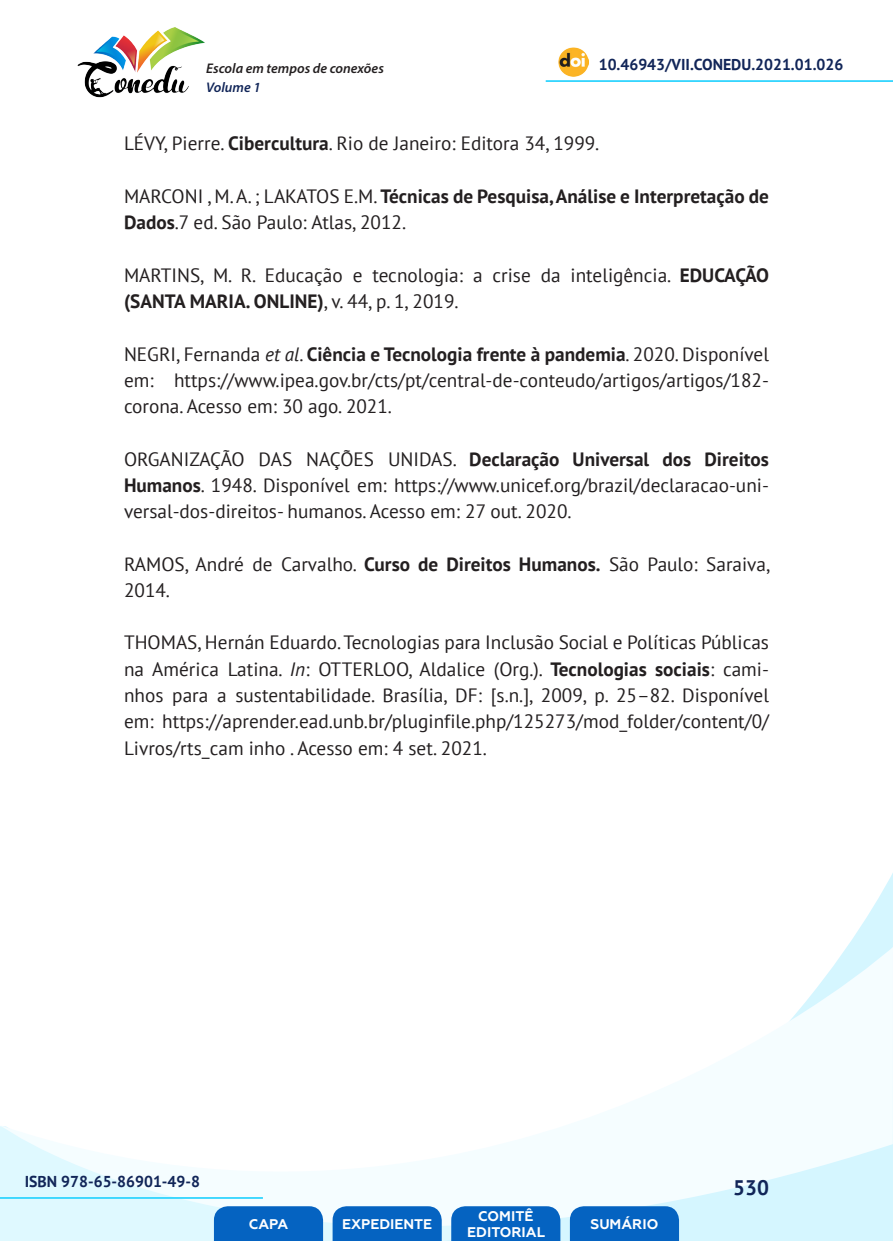
<style>
.page{position:relative;width:893px;height:1241px;background:#fff}
.page>*{position:absolute;margin:0;border:0;box-sizing:border-box;transform-origin:0 0}
.t1{font:700 21px "PT Sans";color:#112558}
._17_REFERENCIAS{font:19.25px/26.2px "PT Sans";color:#231f20}
.t2{font:700 15.75px "PT Sans";color:#112558}
.t3{font:700 14px/16.8px "Geometria";color:#fff;text-align:center}
.t4{font:italic 600 14px "Myriad Pro";color:#231f20}
.t5{font:italic 600 14px "Myriad Pro";color:#112558}
.s1{font-weight:700}
.s2{font-style:italic}
</style>
<div class="page">
<svg style="left:848px;top:873px;width:45px;height:73px"></svg>
<svg style="left:0;top:946px;width:893px;height:294px"></svg>
<hr style="left:0;top:1196px;width:263px;height:2px;background:#2dd4fe">
<hr style="left:546px;top:80px;width:347px;height:2px;background:#2dd4fe">
<img style="left:559px;top:47px;width:30px;height:30px">
<img style="left:77px;top:27px;width:128px;height:71px">
<svg style="left:214px;top:1205px;width:109px;height:35px;background:#126bc4"></svg>
<svg style="left:333px;top:1205px;width:109px;height:35px;background:#126bc4"></svg>
<svg style="left:451px;top:1205px;width:109px;height:35px;background:#126bc4"></svg>
<svg style="left:570px;top:1205px;width:109px;height:35px;background:#116bc4"></svg>
<p class="t4" style="left:206px;top:59px;width:179px">Escola em tempos de conexões</p>
<p class="t2" style="left:599px;top:54px;width:246px">10.46943/VII.CONEDU.2021.01.026</p>
<p class="t5" style="left:206px;top:78px;width:56px">Volume 1</p>
<p class="_17_REFERENCIAS" style="left:124px;top:130px;width:477px">LÉVY, Pierre. <span class="s1">Cibercultura</span>. Rio de Janeiro: Editora 34, 1999.</p>
<p class="_17_REFERENCIAS" style="left:124px;top:182px;width:646px">MARCONI , M. A. ; LAKATOS E.M. <span class="s1">Técnicas de Pesquisa, Análise e Interpretação de<br>Dados</span>.7 ed. São Paulo: Atlas, 2012.</p>
<p class="_17_REFERENCIAS" style="left:124px;top:261px;width:647px">MARTINS, M. R. Educação e tecnologia: a crise da inteligência. <span class="s1">EDUCAÇÃO (SANTA MARIA. ONLINE)</span>, v. 44, p. 1, 2019.</p>
<p class="_17_REFERENCIAS" style="left:124px;top:340px;width:646px;text-align:justify">NEGRI, Fernanda <span class="s2">et al</span>. <span class="s1">Ciência e Tecnologia frente à pandemia</span>. 2020. Disponível em: https://www.ipea.gov.br/cts/pt/central-de-conteudo/artigos/artigos/182- corona. Acesso em: 30 ago. 2021.</p>
<p class="_17_REFERENCIAS" style="left:124px;top:445px;width:646px;text-align:justify">ORGANIZAÇÃO DAS NAÇÕES UNIDAS. <span class="s1">Declaração Universal dos Direitos Humanos</span>. 1948. Disponível em: https://www.unicef.org/brazil/declaracao-uni&shy;versal-dos-direitos- humanos. Acesso em: 27 out. 2020.</p>
<p class="_17_REFERENCIAS" style="left:124px;top:550px;width:648px">RAMOS, André de Carvalho. <span class="s1">Curso de Direitos Humanos.</span> São Paulo: Saraiva,<br>2014.</p>
<p class="_17_REFERENCIAS" style="left:124px;top:629px;width:646px;text-align:justify">THOMAS, Hernán Eduardo. Tecnologias para Inclusão Social e Políticas Públicas na América Latina. <span class="s2">In</span>: OTTERLOO, Aldalice (Org.). <span class="s1">Tecnologias sociais</span>: cami&shy;nhos para a sustentabilidade. Brasília, DF: [s.n.], 2009, p. 25–82. Disponível em: https://aprender.ead.unb.br/pluginfile.php/125273/mod_folder/content/0/ Livros/rts_cam inho . Acesso em: 4 set. 2021.</p>
<p class="t2" style="left:25px;top:1170px;width:177px">ISBN 978-65-86901-49-8</p>
<p class="t3" style="left:249px;top:1215px;width:41px">CAPA</p>
<p class="t3" style="left:342px;top:1215px;width:92px">EXPEDIENTE</p>
<p class="t3" style="left:467px;top:1207px;width:79px">COMITÊ<br>EDITORIAL</p>
<p class="t3" style="left:590px;top:1215px;width:69px">SUMÁRIO</p>
<p class="t1" style="left:733px;top:1173px;width:37px">530</p>
</div>
